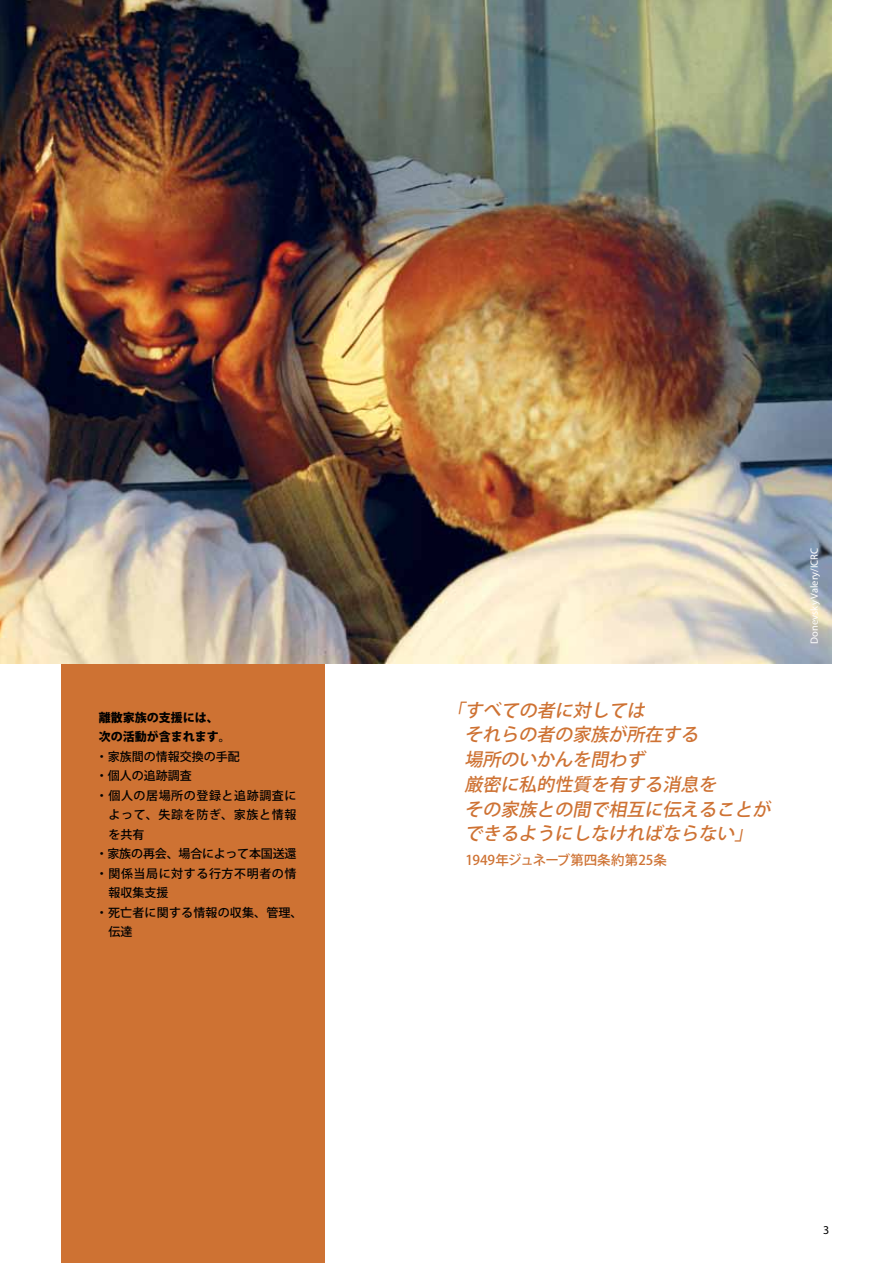
<style>
.page{position:relative;width:893px;height:1263px;background:#fff}
.page>*{position:absolute;margin:0;border:0;box-sizing:border-box;transform-origin:0 0}
.t1{font:italic 500 18px/24.8px "Koz Go Pro";color:#ce7233}
.t2{font:500 13.5px "Koz Go Pro";letter-spacing:-.005em;color:#ce7233}
.t3{font:500 12px "Koz Go Pro";letter-spacing:.015em;color:#000}
.t4{font:500 12px "Koz Go Pro";letter-spacing:.05em;color:#000}
.t5{font:800 12px/19.5px "Koz Go Pro";color:#000}
.t6{font:500 12px "Koz Go Pro";letter-spacing:-.01em;color:#000}
.t7{font:500 12px "Koz Go Pro";letter-spacing:.055em;color:#000}
.t8{font:12px "Myriad Pro";color:#000}
.t9{font:10.5px "Myriad Pro";color:#fff}
</style>
<div class="page">
<div style="left:62px;top:631px;width:263px;height:632px;background:#ce7233"></div>
<img style="left:0;top:0;width:831px;height:663px">
<p class="t5" style="left:99px;top:708px;width:133px">離散家族の支援には、次の活動が含まれます。</p>
<p class="t3" style="left:96px;top:748px;width:145px">・家族間の情報交換の手配</p>
<p class="t3" style="left:96px;top:768px;width:97px">・個人の追跡調査</p>
<p class="t4" style="left:96px;top:787px;width:202px">・個人の居場所の登録と追跡調査に</p>
<p class="t7" style="left:108px;top:807px;width:190px">よって、失踪を防ぎ、家族と情報</p>
<p class="t3" style="left:108px;top:826px;width:37px">を共有</p>
<p class="t6" style="left:96px;top:846px;width:202px">・家族の再会、場合によって本国送還</p>
<p class="t4" style="left:96px;top:865px;width:202px">・関係当局に対する行方不明者の情</p>
<p class="t3" style="left:108px;top:885px;width:61px">報収集支援</p>
<p class="t3" style="left:96px;top:904px;width:208px">・死亡者に関する情報の収集、管理、</p>
<p class="t3" style="left:108px;top:924px;width:25px">伝達</p>
<p class="t1" style="left:464px;top:698px;width:312px;text-indent:-17px">「すべての者に対しては<br>それらの者の家族が所在する<br>場所のいかんを問わず<br>厳密に私的性質を有する消息を<br>その家族との間で相互に伝えることができるようにしなければならない」</p>
<p class="t2" style="left:466px;top:852px;width:203px">1949年ジュネーブ第四条約第25条</p>
<p class="t9" style="left:808px;top:644px;width:97px;rotate:-90deg">Donevsky Valery/ICRC</p>
<p class="t8" style="left:823px;top:1222px;width:8px">3</p>
</div>
